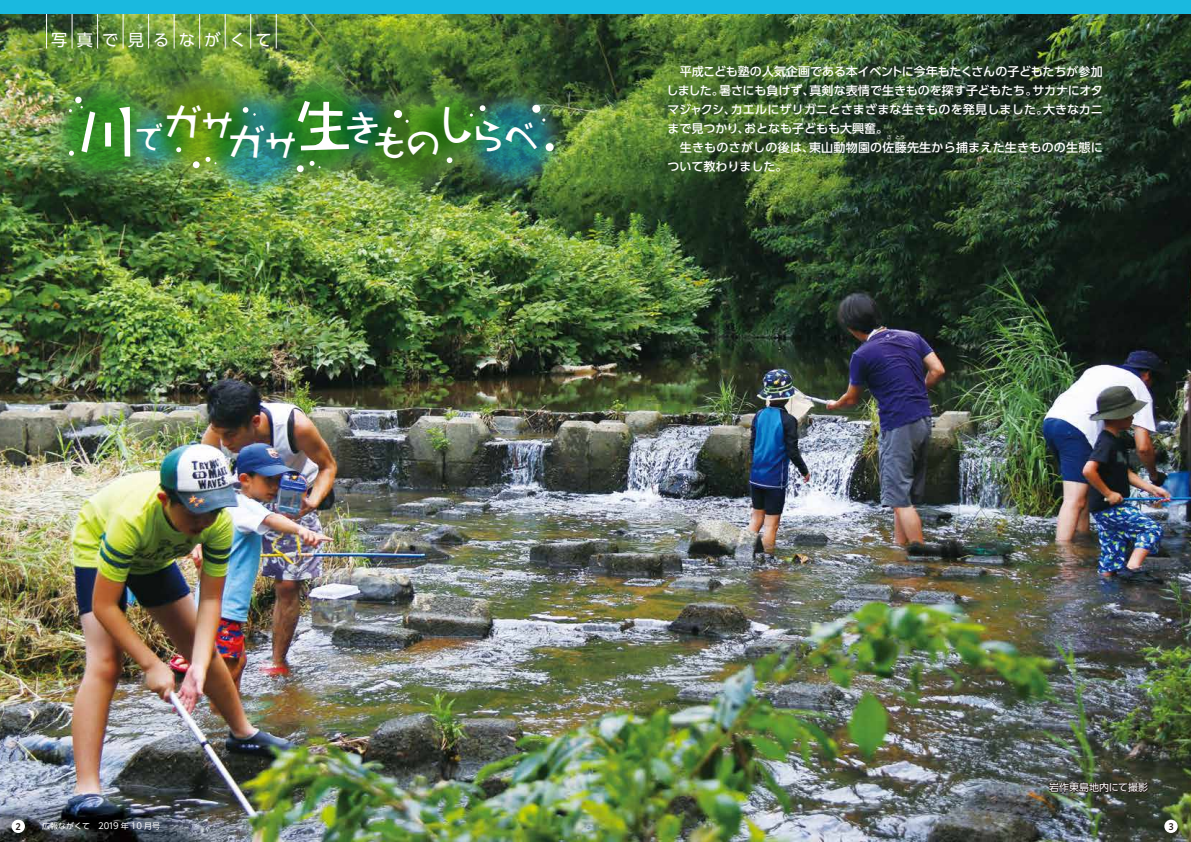
<style>
.page{position:relative;width:1191px;height:842px;background:#fff}
.page>*{position:absolute;margin:0;border:0;box-sizing:border-box;transform-origin:0 0}
.t1{font:500 60px "Takamodern Min";color:#fff}
.t2{font:500 40.5px "Takamodern Min";color:#fff}
.t3{font:500 36px "Takamodern Min";color:#fff}
.t4{font:500 30px "Takamodern Min";color:#fff}
.t5{font:16.2px "UD Shin Go Pr 6";letter-spacing:.575em;color:#fff}
.t6{font:500 12px/19px "UD Shin Go Pr 6";letter-spacing:.005em;color:#fff}
.t7{font:10px "UD Shin Go Pro";color:#fff}
.t8{font:9px "Hiragino UD Sans R Std N W6";color:#221815}
.t9{font:8px "UD Shin Go Pro";color:#fff}
.t10{font:5px "UD Shin Go Pr 6";color:#fff}
.s1{font-size:32.4px}
.s2{font-size:8.5px}
</style>
<div class="page">
<img style="left:0;top:14px;width:1191px;height:828px">
<div style="left:1164px;top:820px;width:13px;height:13px;background:#fff;border-radius:50%"></div>
<div style="left:12px;top:820px;width:13px;height:13px;background:#fff;border-radius:50%"></div>
<hr style="left:46px;top:0;width:1px;height:49px;background:#fff">
<hr style="left:72px;top:0;width:1px;height:49px;background:#fff">
<hr style="left:97px;top:0;width:1px;height:49px;background:#fff">
<hr style="left:123px;top:0;width:1px;height:49px;background:#fff">
<hr style="left:148px;top:0;width:1px;height:49px;background:#fff">
<hr style="left:174px;top:0;width:1px;height:49px;background:#fff">
<hr style="left:199px;top:0;width:1px;height:49px;background:#fff">
<hr style="left:225px;top:0;width:1px;height:49px;background:#fff">
<hr style="left:250px;top:0;width:1px;height:49px;background:#fff">
<hr style="left:276px;top:0;width:1px;height:49px;background:#fff">
<div style="left:0;top:0;width:1191px;height:14px;background:#1ab9df"></div>
<img style="left:24px;top:52px;width:152px;height:160px">
<img style="left:283px;top:46px;width:116px;height:17px">
<img style="left:487px;top:64px;width:101px;height:152px">
<img style="left:176px;top:62px;width:161px;height:160px">
<img style="left:122px;top:44px;width:161px;height:160px">
<img style="left:326px;top:188px;width:161px;height:35px">
<img style="left:96px;top:77px;width:125px;height:125px">
<img style="left:300px;top:63px;width:88px;height:125px">
<img style="left:388px;top:56px;width:135px;height:135px">
<div style="left:75px;top:97px;width:7px;height:6px;background:#fff;border-radius:50%"></div>
<div style="left:193px;top:161px;width:7px;height:7px;background:#fff;border-radius:50%"></div>
<svg style="left:205px;top:157px;width:11px;height:7px"></svg>
<svg style="left:176px;top:147px;width:5px;height:5px"></svg>
<svg style="left:243px;top:107px;width:13px;height:9px"></svg>
<svg style="left:447px;top:157px;width:5px;height:6px"></svg>
<div style="left:545px;top:143px;width:8px;height:8px;background:#fff;border-radius:50%"></div>
<div style="left:532px;top:105px;width:8px;height:8px;background:#fff;border-radius:50%"></div>
<svg style="left:542px;top:118px;width:3px;height:4px"></svg>
<svg style="left:480px;top:105px;width:5px;height:6px"></svg>
<div style="left:297px;top:165px;width:7px;height:7px;background:#fff;border-radius:50%"></div>
<svg style="left:309px;top:161px;width:11px;height:7px"></svg>
<svg style="left:69px;top:151px;width:5px;height:5px"></svg>
<div style="left:394px;top:110px;width:8px;height:8px;background:#fff;border-radius:50%"></div>
<svg style="left:1047px;top:781px;width:102px;height:13px"></svg>
<h3 class="t5" style="left:51px;top:27px;width:222px">写真で見るながくて</h3>
<h1 class="t1" style="left:78px;top:90px;width:61px">川</h1>
<h1 class="t1" style="left:294px;top:84px;width:61px">生</h1>
<h3 class="t4" style="left:133px;top:118px;width:102px">で<sup>ガ</sup><sup>サ</sup></h3>
<h3 class="t3" style="left:344px;top:111px;width:196px">きもの<sup>し</sup>らべ</h3>
<h2 class="t2" style="left:225px;top:114px;width:74px">ガ<span class="s1">サ</span></h2>
<p class="t6" style="left:666px;top:61px;width:438px">　平成こども塾の人気企画である本イベントに今年もたくさんの子どもたちが参加しました。暑さにも負けず、真剣な表情で生きものを探す子どもたち。サカナにオタマジャクシ、カエルにザリガニとさまざまな生きものを発見しました。大きなカニまで見つかり、おとなも子どもも大興奮。<br>　生きものさがしの後は、東山動物園の佐藤先生から捕まえた生きものの生態に</p>
<p class="t10" style="left:887px;top:133px;width:20px">さ とう</p>
<p class="t6" style="left:667px;top:156px;width:121px">ついて教わりました。</p>
<p class="t7" style="left:1049px;top:779px;width:101px">岩作東島地内にて撮影</p>
<p class="t8" style="left:16px;top:819px;width:7px">2</p>
<p class="t9" style="left:42px;top:820px;width:119px">広報ながくて　<span class="s2">2019</span> 年 <span class="s2">10</span> 月号</p>
<p class="t8" style="left:1168px;top:819px;width:7px">3</p>
</div>
